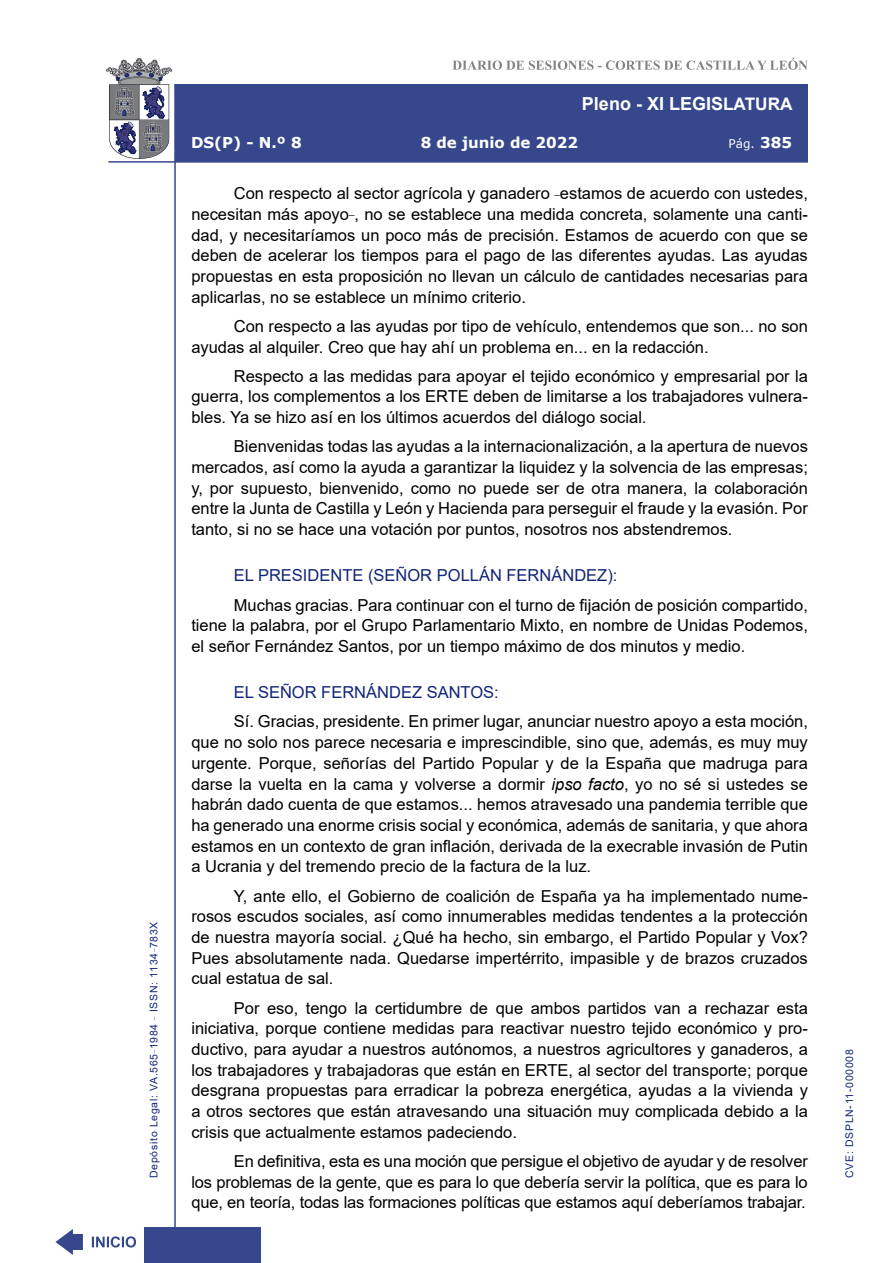
<style>
.page{position:relative;width:893px;height:1263px;background:#fff}
.page>*{position:absolute;margin:0;border:0;box-sizing:border-box;transform-origin:0 0}
.t1{font:700 18px "Arial";color:#fff}
.t2{font:16.5px/20.7px "Arial";color:#000;text-align:justify}
.Orador{font:16.5px "Arial";color:#122678}
.t3{font:700 15px "Verdana";color:#fff}
.t4{font:12px "Verdana";color:#fff}
.t5{font:10.5px "Arial";letter-spacing:.065em;color:#122678}
.s1{font-size:17.25px}
.s2{font-weight:700;font-size:15px}
.s3{font-style:italic}
</style>
<div class="page">
<svg style="left:452px;top:58px;width:356px;height:12px"></svg>
<hr style="left:174px;top:84px;width:2px;height:1179px;background:#36478c">
<div style="left:144px;top:1227px;width:117px;height:36px;background:#36478c"></div>
<div style="left:175px;top:84px;width:633px;height:78px;background:#36478c"></div>
<hr style="left:108px;top:161px;width:700px;height:2px;background:#36478c">
<svg style="left:92px;top:1236px;width:44px;height:11px"></svg>
<svg style="left:55px;top:1229px;width:28px;height:26px"></svg>
<svg style="left:106px;top:58px;width:66px;height:101px"></svg>
<p class="t5" style="left:146px;top:1178px;width:258px;rotate:-90deg">Depósito Legal: VA.565<sup>_</sup>1984 <sup>_</sup> ISSN: 1134<sup>_</sup>783X</p>
<p class="t1" style="left:582px;top:91px;width:212px">Pleno - XI LEGIS<span class="s1">LATURA</span></p>
<p class="t3" style="left:191px;top:132px;width:112px">DS(P) - N.º 8</p>
<p class="t3" style="left:421px;top:132px;width:159px">8 de junio de 2022</p>
<p class="t4" style="left:729px;top:135px;width:65px">Pág. <span class="s2">385</span></p>
<p class="t2" style="left:191px;top:183px;width:618px;text-indent:43px">Con respecto al sector agrícola y ganadero <sup>_</sup>estamos de acuerdo con ustedes, necesitan más apoyo<sup>_</sup>, no se establece una medida concreta, solamente una canti&shy;dad, y necesitaríamos un poco más de precisión. Estamos de acuerdo con que se deben de acelerar los tiempos para el pago de las diferentes ayudas. Las ayudas propuestas en esta proposición no llevan un cálculo de cantidades necesarias para aplicarlas, no se establece un mínimo criterio.</p>
<p class="t2" style="left:191px;top:316px;width:618px;text-indent:43px">Con respecto a las ayudas por tipo de vehículo, entendemos que son... no son ayudas al alquiler. Creo que hay ahí un problema en... en la redacción.</p>
<p class="t2" style="left:191px;top:365px;width:618px;text-indent:43px">Respecto a las medidas para apoyar el tejido económico y empresarial por la guerra, los complementos a los ERTE deben de limitarse a los trabajadores vulnera&shy;bles. Ya se hizo así en los últimos acuerdos del diálogo social.</p>
<p class="t2" style="left:191px;top:436px;width:618px;text-indent:43px">Bienvenidas todas las ayudas a la internacionalización, a la apertura de nuevos mercados, así como la ayuda a garantizar la liquidez y la solvencia de las empresas; y, por supuesto, bienvenido, como no puede ser de otra manera, la colaboración entre la Junta de Castilla y León y Hacienda para perseguir el fraude y la evasión. Por tanto, si no se hace una votación por puntos, nosotros nos abstendremos.</p>
<p class="Orador" style="left:234px;top:564px;width:385px">EL PRESIDENTE (SEÑOR POLLÁN FERNÁNDEZ):</p>
<p class="t2" style="left:191px;top:594px;width:618px;text-indent:43px">Muchas gracias. Para continuar con el turno de fijación de posición compartido, tiene la palabra, por el Grupo Parlamentario Mixto, en nombre de Unidas Podemos, el señor Fernández Santos, por un tiempo máximo de dos minutos y medio.</p>
<p class="Orador" style="left:234px;top:681px;width:266px">EL SEÑOR FERNÁNDEZ SANTOS:</p>
<p class="t2" style="left:191px;top:711px;width:618px;text-indent:43px">Sí. Gracias, presidente. En primer lugar, anunciar nuestro apoyo a esta moción, que no solo nos parece necesaria e imprescindible, sino que, además, es muy muy urgente. Porque, señorías del Partido Popular y de la España que madruga para darse la vuelta en la cama y volverse a dormir <span class="s3">ipso facto</span>, yo no sé si ustedes se habrán dado cuenta de que estamos... hemos atravesado una pandemia terrible que ha generado una enorme crisis social y económica, además de sanitaria, y que ahora estamos en un contexto de gran inflación, derivada de la execrable invasión de Putin a Ucrania y del tremendo precio de la factura de la luz.</p>
<p class="t2" style="left:191px;top:885px;width:618px;text-indent:43px">Y, ante ello, el Gobierno de coalición de España ya ha implementado nume&shy;rosos escudos sociales, así como innumerables medidas tendentes a la protección de nuestra mayoría social. ¿Qué ha hecho, sin embargo, el Partido Popular y Vox?<br>Pues absolutamente nada. Quedarse impertérrito, impasible y de brazos cruzados cual estatua de sal.</p>
<p class="t2" style="left:191px;top:997px;width:618px;text-indent:43px">Por eso, tengo la certidumbre de que ambos partidos van a rechazar esta iniciativa, porque contiene medidas para reactivar nuestro tejido económico y pro&shy;ductivo, para ayudar a nuestros autónomos, a nuestros agricultores y ganaderos, a los trabajadores y trabajadoras que están en ERTE, al sector del transporte; porque desgrana propuestas para erradicar la pobreza energética, ayudas a la vivienda y a otros sectores que están atravesando una situación muy complicada debido a la crisis que actualmente estamos padeciendo.</p>
<p class="t2" style="left:191px;top:1151px;width:618px;text-indent:43px">En definitiva, esta es una moción que persigue el objetivo de ayudar y de resolver los problemas de la gente, que es para lo que debería servir la política, que es para lo que, en teoría, todas las formaciones políticas que estamos aquí deberíamos trabajar.</p>
<p class="t5" style="left:842px;top:1178px;width:130px;rotate:-90deg">CVE: DSPLN-11-000008</p>
</div>
